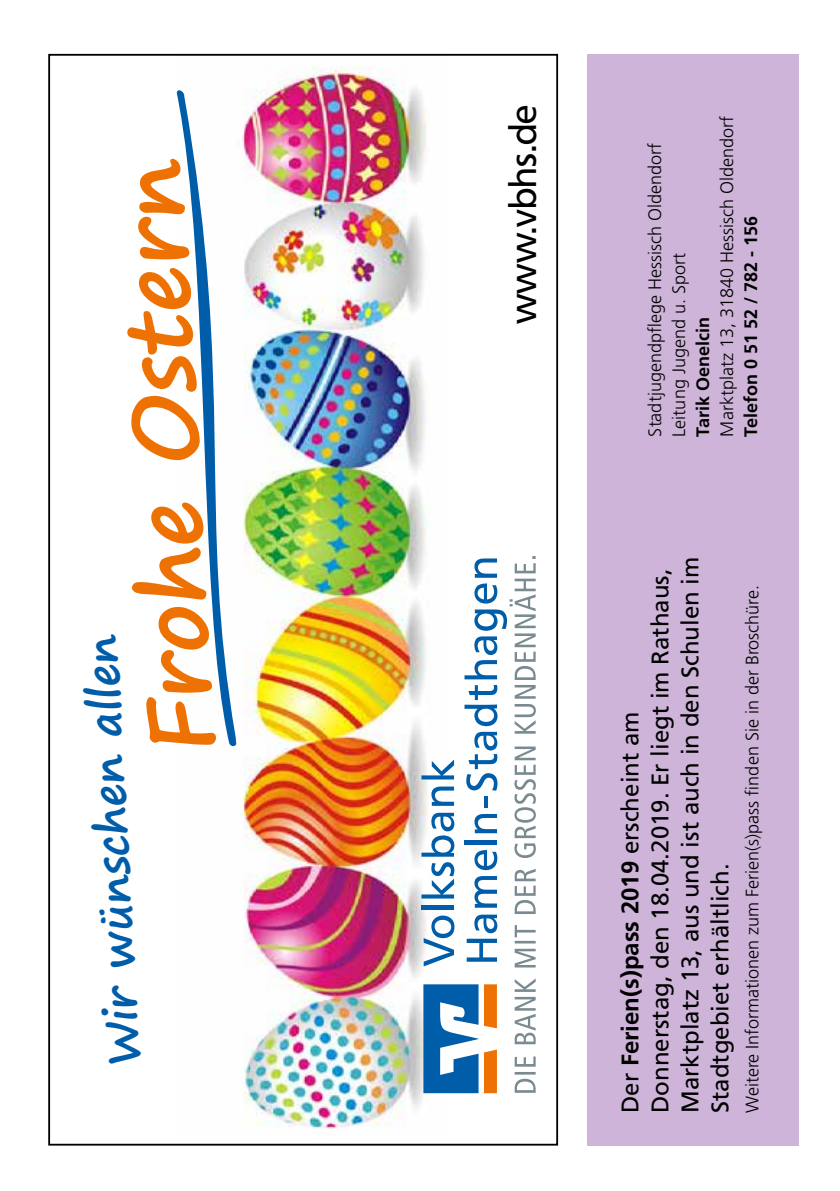
<style>
.page{position:relative;width:840px;height:1191px;background:#fff}
.page>*{position:absolute;margin:0;border:0;box-sizing:border-box;transform-origin:0 0}
.t1{font:700 90px "Segoe Print";color:#ee7203}
.t2{font:700 44px "Segoe Print";color:#005da9}
.t3{font:36.8px "Frutiger VR";color:#000}
.t4{font:24px/30px "Frutiger";color:#000}
.t5{font:300 18px/24px "Frutiger";color:#000}
.t6{font:700 18px "Frutiger CE";color:#000}
.s1{font-weight:700}
</style>
<div class="page">
<img style="left:176px;top:66px;width:271px;height:1063px">
<svg style="left:177px;top:88px;width:61px;height:660px"></svg>
<svg style="left:421px;top:556px;width:114px;height:537px"></svg>
<div style="left:587px;top:54px;width:211px;height:1091px;background:#cdb4d8"></div>
<h1 class="t1" style="left:99px;top:757px;width:595px;rotate:-93deg">Frohe Ostern</h1>
<h2 class="t2" style="left:84px;top:1068px;width:433px;rotate:-93deg">Wir wünschen allen</h2>
<h3 class="t3" style="left:501px;top:324px;width:221px;rotate:-90deg">www.vbhs.de</h3>
<p class="t5" style="left:642px;top:436px;width:295px;rotate:-90deg">Stadtjugendpflege Hessisch Oldendorf<br>Leitung Jugend u. Sport</p>
<p class="t6" style="left:691px;top:436px;width:121px;rotate:-90deg">Tarik Oenelcin</p>
<p class="t5" style="left:714px;top:436px;width:322px;rotate:-90deg">Marktplatz 13, 31840 Hessisch Oldendorf</p>
<p class="t6" style="left:739px;top:436px;width:222px;rotate:-90deg">Telefon 0 51 52 / 782 - 156</p>
<h3 class="t4" style="left:614px;top:1113px;width:558px;rotate:-90deg">Der <span class="s1">Ferien(s)pass 2019</span> erscheint am<br>Donnerstag, den 18.04.2019. Er liegt im Rathaus, Marktplatz 13, aus und ist auch in den Schulen im Stadtgebiet erhältlich.</h3>
<p class="t5" style="left:740px;top:1113px;width:529px;rotate:-90deg">Weitere Informationen zum Ferien(s)pass finden Sie in der Broschüre.</p>
</div>
